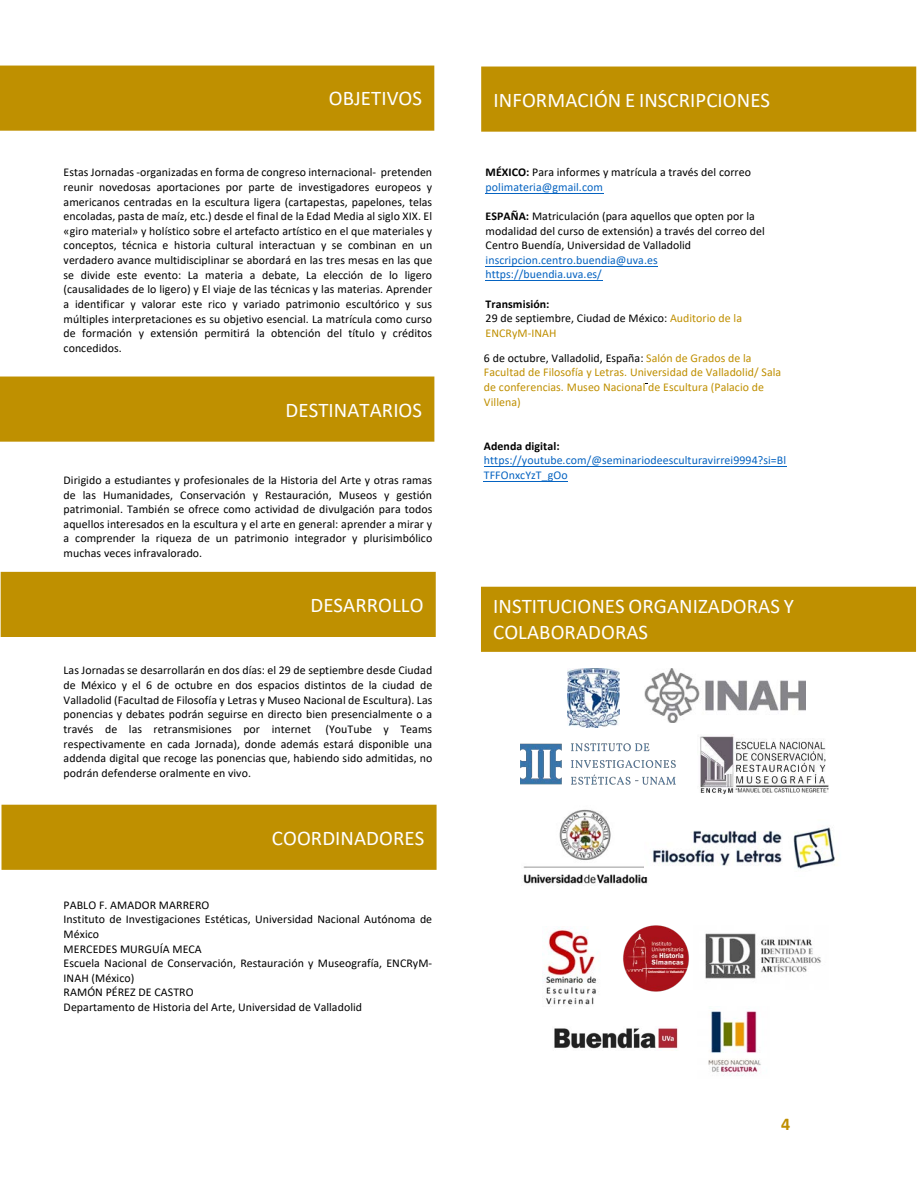
<style>
.page{position:relative;width:918px;height:1188px;background:#fff}
.page>*{position:absolute;margin:0;border:0;box-sizing:border-box;transform-origin:0 0}
.t1{font:20.85px/26px "Calibri";letter-spacing:.005em;color:#fff}
.t2{font:700 18px "Calibri";color:#bf8f00}
.t3{font:11.85px/14.7px "Calibri";letter-spacing:.005em;color:#000}
.t4{font:11.85px/14.7px "Calibri";letter-spacing:.005em;color:#bf8f00}
.t5{font:11.85px/14.5px "Calibri";letter-spacing:.005em;color:#0563c1}
.t6{font:700 11.85px "Calibri";letter-spacing:.005em;color:#000}
.s1{font-weight:700}
.s2{color:#0563c1}
.s3{color:#bf8f00}
.s4{color:#000}
</style>
<div class="page">
<hr style="left:485px;top:280px;width:117px;height:1px;background:#0563c1">
<hr style="left:485px;top:266px;width:173px;height:1px;background:#0563c1">
<hr style="left:485px;top:193px;width:118px;height:1px;background:#0563c1">
<hr style="left:484px;top:481px;width:84px;height:1px;background:#0563c1">
<hr style="left:484px;top:466px;width:302px;height:1px;background:#0563c1">
<div style="left:482px;top:67px;width:434px;height:64px;background:#bf9000"></div>
<div style="left:481px;top:67px;width:435px;height:65px;border:1px solid #bf9000"></div>
<img style="left:708px;top:1011px;width:53px;height:65px">
<div style="left:0;top:66px;width:434px;height:64px;background:#bf9000"></div>
<div style="left:0;top:66px;width:434px;height:65px;border:1px solid #bf9000"></div>
<div style="left:2px;top:805px;width:434px;height:64px;background:#bf9000"></div>
<div style="left:2px;top:805px;width:435px;height:65px;border:1px solid #bf9000"></div>
<div style="left:1px;top:573px;width:434px;height:63px;background:#bf9000"></div>
<div style="left:1px;top:572px;width:435px;height:65px;border:1px solid #bf9000"></div>
<img style="left:567px;top:668px;width:53px;height:59px">
<img style="left:521px;top:743px;width:155px;height:42px">
<img style="left:700px;top:736px;width:128px;height:58px">
<img style="left:523px;top:809px;width:125px;height:75px">
<img style="left:644px;top:819px;width:191px;height:57px">
<img style="left:705px;top:933px;width:116px;height:46px">
<img style="left:623px;top:925px;width:66px;height:67px">
<img style="left:542px;top:927px;width:55px;height:79px">
<img style="left:554px;top:1028px;width:124px;height:21px">
<img style="left:645px;top:669px;width:161px;height:53px">
<div style="left:0;top:377px;width:434px;height:64px;background:#bf9000"></div>
<div style="left:0;top:377px;width:434px;height:65px;border:1px solid #bf9000"></div>
<div style="left:482px;top:587px;width:434px;height:64px;background:#bf9000"></div>
<div style="left:481px;top:587px;width:435px;height:65px;border:1px solid #bf9000"></div>
<h1 class="t1" style="left:329px;top:85px;width:95px">OBJETIVOS</h1>
<h1 class="t1" style="left:494px;top:86px;width:278px">INFORMACIÓN E INSCRIPCIONES</h1>
<p class="t3" style="left:64px;top:165px;width:370px;text-align:justify">Estas Jornadas -organizadas en forma de congreso internacional- pretenden reunir novedosas aportaciones por parte de investigadores europeos y americanos centradas en la escultura ligera (cartapestas, papelones, telas encoladas, pasta de maíz, etc.) desde el final de la Edad Media al siglo XIX. El «giro material» y holístico sobre el artefacto artístico en el que materiales y conceptos, técnica e historia cultural interactuan y se combinan en un verdadero avance multidisciplinar se abordará en las tres mesas en las que se divide este evento: La materia a debate, La elección de lo ligero (causalidades de lo ligero) y El viaje de las técnicas y las materias. Aprender a identificar y valorar este rico y variado patrimonio escultórico y sus múltiples interpretaciones es su objetivo esencial. La matrícula como curso de formación y extensión permitirá la obtención del título y créditos concedidos.</p>
<h1 class="t1" style="left:286px;top:396px;width:138px">DESTINATARIOS</h1>
<p class="t3" style="left:64px;top:472px;width:370px;text-align:justify">Dirigido a estudiantes y profesionales de la Historia del Arte y otras ramas de las Humanidades, Conservación y Restauración, Museos y gestión patrimonial. También se ofrece como actividad de divulgación para todos aquellos interesados en la escultura y el arte en general: aprender a mirar y a comprender la riqueza de un patrimonio integrador y plurisimbólico muchas veces infravalorado.</p>
<h1 class="t1" style="left:310px;top:592px;width:115px">DESARROLLO</h1>
<p class="t3" style="left:64px;top:663px;width:370px;text-align:justify">Las Jornadas se desarrollarán en dos días: el 29 de septiembre desde Ciudad de México y el 6 de octubre en dos espacios distintos de la ciudad de Valladolid (Facultad de Filosofía y Letras y Museo Nacional de Escultura). Las ponencias y debates podrán seguirse en directo bien presencialmente o a través de las retransmisiones por internet (YouTube y Teams respectivamente en cada Jornada), donde además estará disponible una addenda digital que recoge las ponencias que, habiendo sido admitidas, no podrán defenderse oralmente en vivo.</p>
<h1 class="t1" style="left:272px;top:824px;width:154px">COORDINADORES</h1>
<p class="t3" style="left:64px;top:897px;width:370px">PABLO F. AMADOR MARRERO<br>Instituto de Investigaciones Estéticas, Universidad Nacional Autónoma de México<br>MERCEDES MURGUÍA MECA<br>Escuela Nacional de Conservación, Restauración y Museografía, ENCRyM-INAH (México)<br>RAMÓN PÉREZ DE CASTRO<br>Departamento de Historia del Arte, Universidad de Valladolid</p>
<p class="t3" style="left:486px;top:165px;width:267px"><span class="s1">MÉXICO:</span> Para informes y matrícula a través del correo <span class="s2">polimateria@gmail.com</span></p>
<p class="t3" style="left:486px;top:209px;width:281px"><span class="s1">ESPAÑA:</span> Matriculación (para aquellos que opten por la modalidad del curso de extensión) a través del correo del<br>Centro Buendía, Universidad de Valladolid</p>
<p class="t5" style="left:486px;top:252px;width:174px">inscripcion.centro.buendia@uva.es https://buendia.uva.es/</p>
<p class="t3" style="left:486px;top:296px;width:258px"><span class="s1">Transmisión:<br></span>29 de septiembre, Ciudad de México: <span class="s3">Auditorio de la<br>ENCRyM-INAH</span></p>
<p class="t4" style="left:484px;top:350px;width:299px"><span class="s4">6 de octubre, Valladolid, España:</span> Salón de Grados de la Facultad de Filosofía y Letras. Universidad de Valladolid/ Sala de conferencias. Museo Nacional de Escultura (Palacio de Villena)</p>
<p class="t6" style="left:484px;top:438px;width:77px">Adenda digital:</p>
<p class="t5" style="left:484px;top:453px;width:304px">https://youtube.com/@seminariodeesculturavirrei9994?si=Bl<br>TFFOnxcYzT_gOo</p>
<h1 class="t1" style="left:493px;top:593px;width:302px">INSTITUCIONES ORGANIZADORAS Y<br>COLABORADORAS</h1>
<h2 class="t2" style="left:781px;top:1113px;width:11px">4</h2>
</div>
